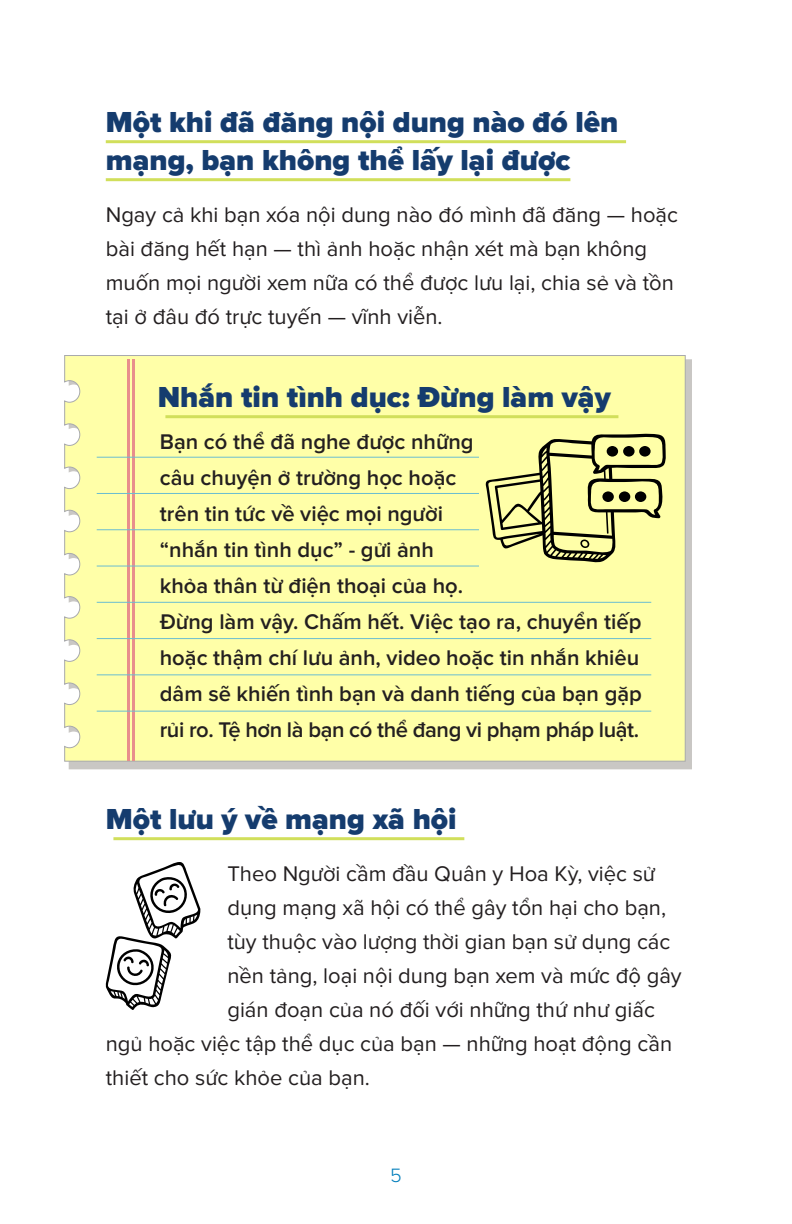
<style>
.page{position:relative;width:792px;height:1224px;background:#fff}
.page>*{position:absolute;margin:0;border:0;box-sizing:border-box;transform-origin:0 0}
.t1{font:900 30px/38px "Proxima Nova";color:#153c6e}
.t2{font:22px/34px "Proxima Nova";color:#231f20}
.t3{font:600 22px/36px "Proxima Nova";color:#231f20}
.t4{font:300 20px "Proxima Nova";color:#007dbb}
</style>
<div class="page">
<div style="left:69px;top:359px;width:623px;height:410px;background:#c9c7c4"></div>
<div style="left:64px;top:355px;width:622px;height:407px;background:#ffffa8"></div>
<hr style="left:133px;top:359px;width:2px;height:402px;background:#e88f8c">
<hr style="left:127px;top:359px;width:3px;height:402px;background:#e88f8c">
<hr style="left:106px;top:140px;width:520px;height:3px;background:#d1df5b">
<hr style="left:106px;top:178px;width:464px;height:3px;background:#d1df5b">
<hr style="left:165px;top:415px;width:453px;height:3px;background:#d1df5b">
<hr style="left:113px;top:837px;width:351px;height:3px;background:#d1df5b">
<svg style="left:106px;top:862px;width:94px;height:148px"></svg>
<hr style="left:97px;top:457px;width:554px;height:1px;background:#6bbdd1">
<hr style="left:97px;top:493px;width:554px;height:1px;background:#6bbdd1">
<hr style="left:97px;top:529px;width:554px;height:1px;background:#6bbdd1">
<hr style="left:97px;top:566px;width:554px;height:1px;background:#6bbdd1">
<hr style="left:97px;top:602px;width:554px;height:1px;background:#6bbdd1">
<hr style="left:97px;top:638px;width:554px;height:1px;background:#6bbdd1">
<hr style="left:97px;top:674px;width:554px;height:1px;background:#6bbdd1">
<hr style="left:97px;top:711px;width:554px;height:1px;background:#6bbdd1">
<div style="left:479px;top:438px;width:203px;height:138px;background:#ffffa8"></div>
<svg style="left:486px;top:433px;width:181px;height:130px"></svg>
<h2 class="t1" style="left:106px;top:104px;width:514px">Một khi đã đăng nội dung nào đó lên mạng, bạn không thể lấy lại được</h2>
<p class="t2" style="left:106px;top:198px;width:574px">Ngay cả khi bạn xóa nội dung nào đó mình đã đăng — hoặc bài đăng hết hạn — thì ảnh hoặc nhận xét mà bạn không muốn mọi người xem nữa có thể được lưu lại, chia sẻ và tồn tại ở đâu đó trực tuyến — vĩnh viễn.</p>
<h2 class="t1" style="left:158px;top:379px;width:455px">Nhắn tin tình dục: Đừng làm vậy</h2>
<p class="t3" style="left:160px;top:424px;width:484px">Bạn có thể đã nghe được những<br>câu chuyện ở trường học hoặc<br>trên tin tức về việc mọi người<br>“nhắn tin tình dục” - gửi ảnh<br>khỏa thân từ điện thoại của họ.<br>Đừng làm vậy. Chấm hết. Việc tạo ra, chuyển tiếp hoặc thậm chí lưu ảnh, video hoặc tin nhắn khiêu dâm sẽ khiến tình bạn và danh tiếng của bạn gặp rủi ro. Tệ hơn là bạn có thể đang vi phạm pháp luật.</p>
<h2 class="t1" style="left:106px;top:801px;width:352px">Một lưu ý về mạng xã hội</h2>
<p class="t2" style="left:227px;top:857px;width:429px">Theo Người cầm đầu Quân y Hoa Kỳ, việc sử</p>
<p class="t2" style="left:227px;top:891px;width:440px">dụng mạng xã hội có thể gây tổn hại cho bạn,</p>
<p class="t2" style="left:227px;top:925px;width:445px">tùy thuộc vào lượng thời gian bạn sử dụng các</p>
<p class="t2" style="left:227px;top:959px;width:456px">nền tảng, loại nội dung bạn xem và mức độ gây</p>
<p class="t2" style="left:227px;top:993px;width:429px">gián đoạn của nó đối với những thứ như giấc</p>
<p class="t2" style="left:106px;top:1027px;width:568px">ngủ hoặc việc tập thể dục của bạn — những hoạt động cần</p>
<p class="t2" style="left:106px;top:1061px;width:266px">thiết cho sức khỏe của bạn.</p>
<p class="t4" style="left:390px;top:1164px;width:13px">5</p>
</div>
